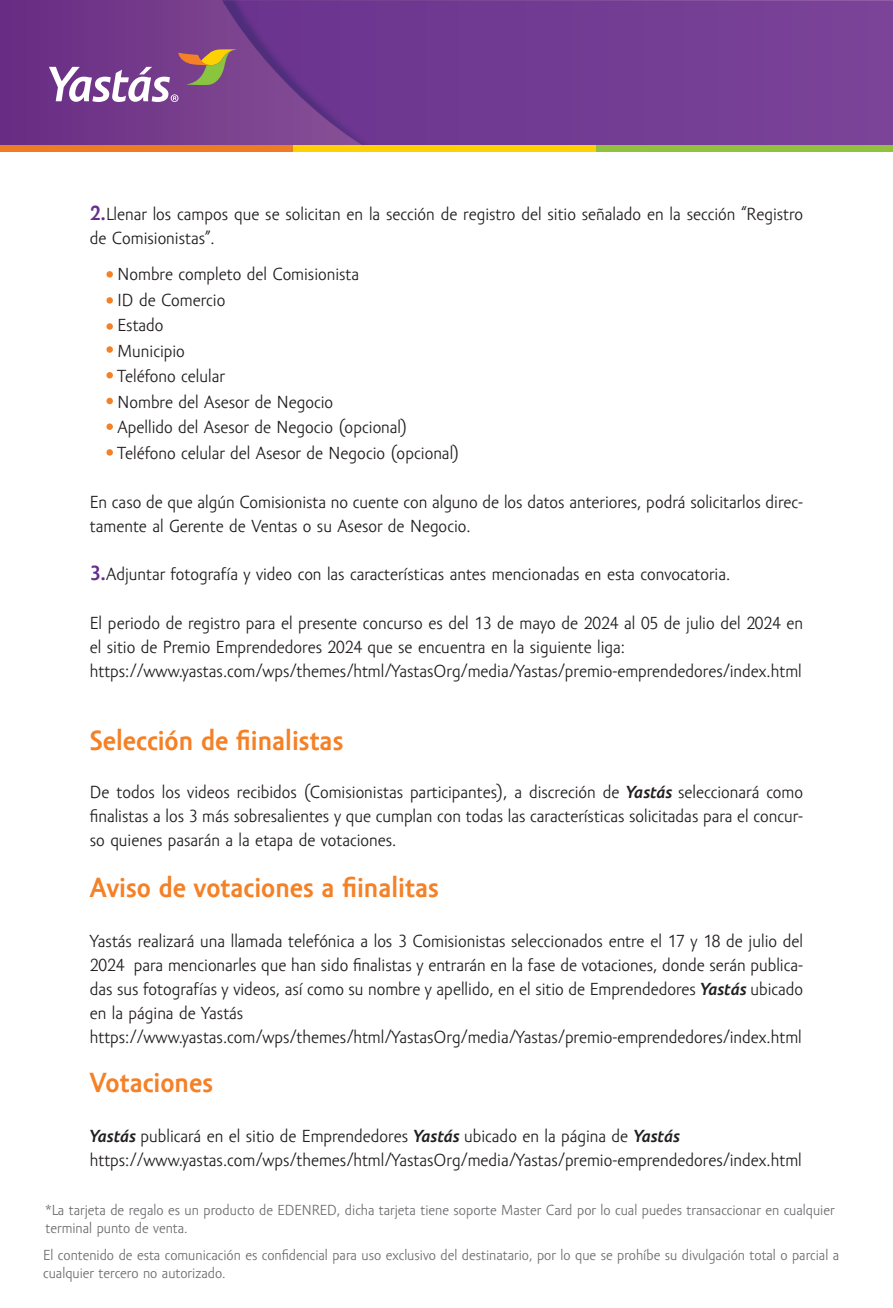
<style>
.page{position:relative;width:893px;height:1308px;background:#fff}
.page>*{position:absolute;margin:0;border:0;box-sizing:border-box;transform-origin:0 0}
.t1{font:700 28.5px "Amor Sans Pro";color:#f58127}
.t2{font:18px/24px "Amor Sans Pro";color:#231f20}
.t3{font:15px/18px "Amor Sans Pro";color:#6d6e71}
.s1{font-weight:700;font-size:21px;color:#652e8e}
.s2{font-weight:700;font-style:italic}
</style>
<div class="page">
<div style="left:0;top:0;width:893px;height:152px;background:#703588"></div>
<div style="left:385px;top:0;width:508px;height:145px;background:#743d94"></div>
<img style="left:222px;top:0;width:163px;height:145px">
<div style="left:0;top:145px;width:293px;height:7px;background:#ee7c23"></div>
<div style="left:293px;top:145px;width:303px;height:7px;background:#fed105"></div>
<div style="left:596px;top:145px;width:297px;height:7px;background:#92c13d"></div>
<svg style="left:49px;top:49px;width:188px;height:53px"></svg>
<div style="left:106px;top:271px;width:7px;height:6px;background:#f58127;border-radius:50%"></div>
<div style="left:106px;top:297px;width:7px;height:7px;background:#f58127;border-radius:50%"></div>
<div style="left:106px;top:323px;width:7px;height:7px;background:#f58127;border-radius:50%"></div>
<div style="left:106px;top:346px;width:7px;height:7px;background:#f58127;border-radius:50%"></div>
<div style="left:106px;top:372px;width:7px;height:6px;background:#f58127;border-radius:50%"></div>
<div style="left:106px;top:398px;width:7px;height:6px;background:#f58127;border-radius:50%"></div>
<div style="left:106px;top:423px;width:7px;height:7px;background:#f58127;border-radius:50%"></div>
<div style="left:106px;top:449px;width:7px;height:6px;background:#f58127;border-radius:50%"></div>
<p class="t2" style="left:90px;top:203px;width:715px"><span class="s1">2.</span>Llenar los campos que se solicitan en la sección de registro del sitio señalado en la sección “Registro de Comisionistas”.</p>
<p class="t2" style="left:118px;top:262px;width:343px;line-height:25.5px">Nombre completo del Comisionista<br>ID de Comercio<br>Estado<br>Municipio<br>Teléfono celular<br>Nombre del Asesor de Negocio<br>Apellido del Asesor de Negocio (opcional)<br>Teléfono celular del Asesor de Negocio (opcional)</p>
<p class="t2" style="left:90px;top:491px;width:715px">En caso de que algún Comisionista no cuente con alguno de los datos anteriores, podrá solicitarlos direc&shy;tamente al Gerente de Ventas o su Asesor de Negocio.</p>
<p class="t2" style="left:90px;top:563px;width:642px"><span class="s1">3.</span>Adjuntar fotografía y video con las características antes mencionadas en esta convocatoria.</p>
<p class="t2" style="left:90px;top:611px;width:715px">El periodo de registro para el presente concurso es del 13 de mayo de 2024 al 05 de julio del 2024 en el sitio de Premio Emprendedores 2024 que se encuentra en la siguiente liga: https://www.yastas.com/wps/themes/html/YastasOrg/media/Yastas/premio-emprendedores/index.html</p>
<h1 class="t1" style="left:90px;top:724px;width:255px">Selección de fiinalistas</h1>
<p class="t2" style="left:90px;top:780px;width:715px;text-align:justify">De todos los videos recibidos (Comisionistas participantes), a discreción de <span class="s2">Yastás</span> seleccionará como finalistas a los 3 más sobresalientes y que cumplan con todas las características solicitadas para el concur&shy;so quienes pasarán a la etapa de votaciones.</p>
<h1 class="t1" style="left:90px;top:871px;width:350px">Aviso de votaciones a fiinalitas</h1>
<p class="t2" style="left:90px;top:929px;width:715px">Yastás realizará una llamada telefónica a los 3 Comisionistas seleccionados entre el 17 y 18 de julio del 2024 para mencionarles que han sido finalistas y entrarán en la fase de votaciones, donde serán publica&shy;das sus fotografías y videos, así como su nombre y apellido, en el sitio de Emprendedores <span class="s2">Yastás</span> ubicado en la página de Yastás https://www.yastas.com/wps/themes/html/YastasOrg/media/Yastas/premio-emprendedores/index.html</p>
<h1 class="t1" style="left:90px;top:1066px;width:125px">Votaciones</h1>
<p class="t2" style="left:90px;top:1124px;width:713px"><span class="s2">Yastás</span> publicará en el sitio de Emprendedores <span class="s2">Yastás</span> ubicado en la página de <span class="s2">Yastás </span>https://www.yastas.com/wps/themes/html/YastasOrg/media/Yastas/premio-emprendedores/index.html</p>
<p class="t3" style="left:46px;top:1201px;width:790px">*La tarjeta de regalo es un producto de EDENRED, dicha tarjeta tiene soporte Master Card por lo cual puedes transaccionar en cualquier terminal punto de venta.</p>
<p class="t3" style="left:43px;top:1246px;width:797px">El contenido de esta comunicación es confidencial para uso exclusivo del destinatario, por lo que se prohíbe su divulgación total o parcial a cualquier tercero no autorizado.</p>
</div>
